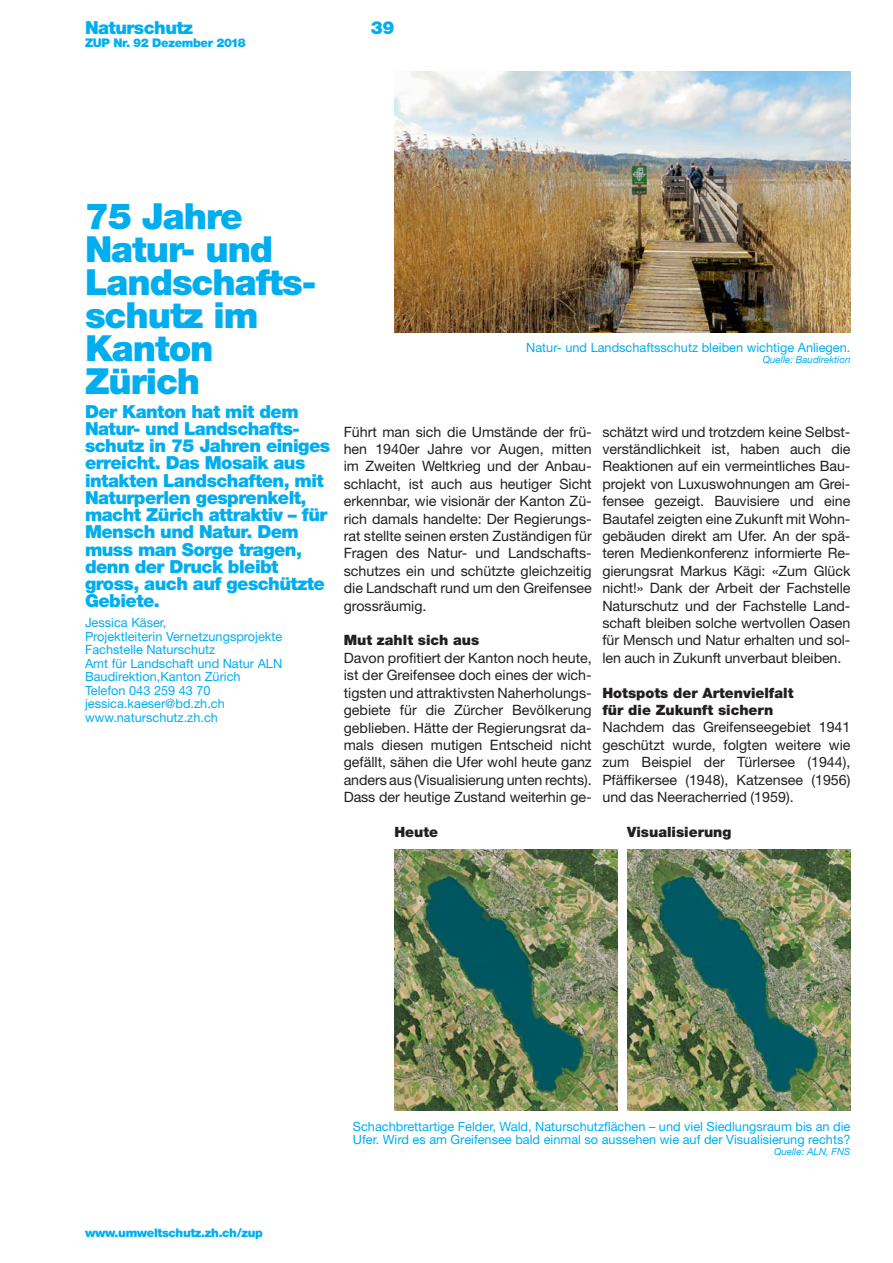
<style>
.page{position:relative;width:893px;height:1263px;background:#fff}
.page>*{position:absolute;margin:0;border:0;box-sizing:border-box;transform-origin:0 0}
.t1{font:900 36px/33px "Helvetica Neue LT Std";letter-spacing:-.03em;color:#00aeef}
.t2{font:900 18px/17.2px "Helvetica Neue LT Std";letter-spacing:-.03em;color:#00aeef}
.t3{font:14.25px/17.4px "Helvetica Neue LT Std";color:#231f20;text-align:justify}
.t4{font:900 14.25px/17.4px "Helvetica Neue LT Std";color:#231f20}
.t5{font:12.75px/13.5px "Helvetica Neue LT Std";color:#00aeef}
.t6{font:900 12px "Helvetica Neue LT Std";letter-spacing:-.03em;color:#00aeef}
.t7{font:italic 9.75px "Helvetica Neue LT Std";color:#00aeef}
</style>
<div class="page">
<img style="left:394px;top:849px;width:223px;height:262px">
<img style="left:628px;top:849px;width:222px;height:262px">
<img style="left:394px;top:72px;width:456px;height:260px">
<p class="t2" style="left:85px;top:21px;width:110px">Naturschutz</p>
<p class="t2" style="left:371px;top:21px;width:25px">39</p>
<p class="t6" style="left:85px;top:38px;width:162px">ZUP Nr. 92 Dezember 2018</p>
<h1 class="t1" style="left:85px;top:204px;width:233px">75 Jahre<br>Natur- und<br>Landschafts&shy;schutz im<br>Kanton<br>Zürich</h1>
<p class="t2" style="left:85px;top:405px;width:247px">Der Kanton hat mit dem<br>Natur- und Landschafts&shy;schutz in 75 Jahren einiges erreicht. Das Mosaik aus intakten Landschaften, mit<br>Naturperlen gesprenkelt, macht Zürich attraktiv – für<br>Mensch und Natur. Dem muss man Sorge tragen, denn der Druck bleibt gross, auch auf geschützte<br>Gebiete.</p>
<p class="t5" style="left:85px;top:618px;width:199px">Jessica Käser,<br>Projektleiterin Vernetzungsprojekte<br>Fachstelle Naturschutz<br>Amt für Landschaft und Natur ALN<br>Baudirektion,Kanton Zürich<br>Telefon 043 259 43 70 jessica.kaeser@bd.zh.ch www.naturschutz.zh.ch</p>
<p class="t5" style="left:526px;top:342px;width:326px">Natur- und Landschaftsschutz bleiben wichtige Anliegen.</p>
<p class="t7" style="left:763px;top:354px;width:89px">Quelle: Baudirektion</p>
<p class="t3" style="left:344px;top:425px;width:250px">Führt man sich die Umstände der frü&shy;hen 1940er Jahre vor Augen, mitten im Zweiten Weltkrieg und der Anbau&shy;schlacht, ist auch aus heutiger Sicht erkennbar, wie visionär der Kanton Zü&shy;rich damals handelte: Der Regierungs&shy;rat stellte seinen ersten Zuständigen für Fragen des Natur- und Landschafts&shy;schutzes ein und schützte gleichzeitig die Landschaft rund um den Greifensee grossräumig.</p>
<p class="t4" style="left:344px;top:633px;width:137px">Mut zahlt sich aus</p>
<p class="t3" style="left:344px;top:651px;width:250px">Davon profitiert der Kanton noch heute, ist der Greifensee doch eines der wich&shy;tigsten und attraktivsten Naherholungs&shy;gebiete für die Zürcher Bevölkerung geblieben. Hätte der Regierungsrat da&shy;mals diesen mutigen Entscheid nicht gefällt, sähen die Ufer wohl heute ganz anders aus (Visualisierung unten rechts).<br>Dass der heutige Zustand weiterhin ge-</p>
<p class="t3" style="left:602px;top:425px;width:250px">schätzt wird und trotzdem keine Selbst&shy;verständlichkeit ist, haben auch die Reaktionen auf ein vermeintliches Bau&shy;projekt von Luxuswohnungen am Grei&shy;fensee gezeigt. Bauvisiere und eine Bautafel zeigten eine Zukunft mit Wohn&shy;gebäuden direkt am Ufer. An der spä&shy;teren Medienkonferenz informierte Re&shy;gierungsrat Markus Kägi: «Zum Glück nicht!» Dank der Arbeit der Fachstelle Naturschutz und der Fachstelle Land&shy;schaft bleiben solche wertvollen Oasen für Mensch und Natur erhalten und sol&shy;len auch in Zukunft unverbaut bleiben.</p>
<p class="t4" style="left:602px;top:685px;width:193px">Hotspots der Artenvielfalt für die Zukunft sichern</p>
<p class="t3" style="left:602px;top:720px;width:250px">Nachdem das Greifenseegebiet 1941 geschützt wurde, folgten weitere wie zum Beispiel der Türlersee (1944), Pfäffikersee (1948), Katzensee (1956) und das Neeracherried (1959).</p>
<p class="t4" style="left:394px;top:825px;width:45px">Heute</p>
<p class="t4" style="left:627px;top:825px;width:106px">Visualisierung</p>
<p class="t6" style="left:85px;top:1229px;width:179px">www.umweltschutz.zh.ch/zup</p>
<p class="t5" style="left:353px;top:1121px;width:499px">Schachbrettartige Felder, Wald, Naturschutzflächen – und viel Siedlungsraum bis an die<br>Ufer. Wird es am Greifensee bald einmal so aussehen wie auf der Visualisierung rechts?</p>
<p class="t7" style="left:774px;top:1146px;width:78px">Quelle: ALN, FNS</p>
</div>
